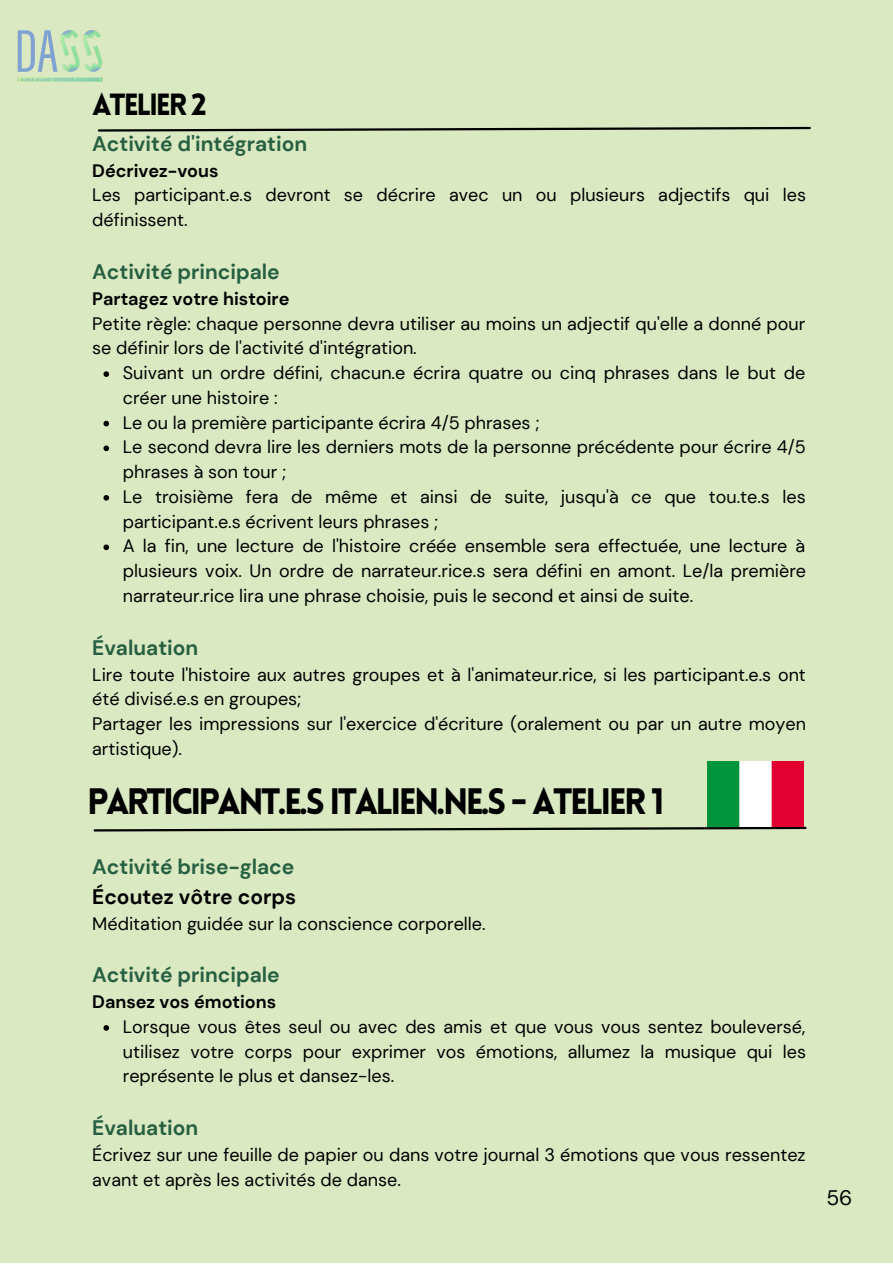
<style>
.page{position:relative;width:893px;height:1264px;background:#fff}
.page>*{position:absolute;margin:0;border:0;box-sizing:border-box;transform-origin:0 0}
.t1{font:900 36px "Lovelo";letter-spacing:-.075em;color:#000}
.t2{font:900 30px "Lovelo";letter-spacing:-.075em;color:#000}
.t3{font:700 21px "DM Sans";color:#266041}
.t4{font:700 21px "DM Sans";color:#000}
.t5{font:21px "DM Sans";color:#000}
.t6{font:18px/24.8px "DM Sans";color:#000}
.t7{font:700 18px "DM Sans";color:#000}
</style>
<div class="page">
<div style="left:0;top:0;width:892px;height:1262px;background:#dbe9c2"></div>
<svg style="left:103px;top:371px;width:6px;height:6px"></svg>
<svg style="left:103px;top:421px;width:6px;height:5px"></svg>
<svg style="left:103px;top:445px;width:6px;height:6px"></svg>
<svg style="left:103px;top:495px;width:6px;height:5px"></svg>
<svg style="left:103px;top:544px;width:6px;height:6px"></svg>
<svg style="left:103px;top:1025px;width:6px;height:5px"></svg>
<svg style="left:97px;top:126px;width:714px;height:6px"></svg>
<svg style="left:93px;top:825px;width:714px;height:7px"></svg>
<img style="left:707px;top:762px;width:96px;height:64px">
<img style="left:17px;top:30px;width:86px;height:52px">
<p class="t2" style="left:92px;top:92px;width:116px">ATELIER 2</p>
<p class="t3" style="left:92px;top:130px;width:216px">Activité d'intégration</p>
<p class="t7" style="left:92px;top:159px;width:128px">Décrivez-vous</p>
<p class="t6" style="left:92px;top:183px;width:715px">Les participant.e.s devront se décrire avec un ou plusieurs adjectifs qui les définissent.</p>
<p class="t3" style="left:92px;top:258px;width:189px">Activité principale</p>
<p class="t7" style="left:92px;top:287px;width:199px">Partagez votre histoire</p>
<p class="t6" style="left:92px;top:311px;width:714px">Petite règle: chaque personne devra utiliser au moins un adjectif qu'elle a donné pour se définir lors de l'activité d'intégration.</p>
<p class="t6" style="left:123px;top:360px;width:684px">Suivant un ordre défini, chacun.e écrira quatre ou cinq phrases dans le but de créer une histoire :</p>
<p class="t6" style="left:123px;top:410px;width:418px">Le ou la première participante écrira 4/5 phrases ;</p>
<p class="t6" style="left:123px;top:435px;width:684px">Le second devra lire les derniers mots de la personne précédente pour écrire 4/5 phrases à son tour ;</p>
<p class="t6" style="left:123px;top:484px;width:684px">Le troisième fera de même et ainsi de suite, jusqu'à ce que tou.te.s les participant.e.s écrivent leurs phrases ;</p>
<p class="t6" style="left:123px;top:534px;width:684px;text-align:justify">A la fin, une lecture de l'histoire créée ensemble sera effectuée, une lecture à plusieurs voix. Un ordre de narrateur.rice.s sera défini en amont. Le/la première narrateur.rice lira une phrase choisie, puis le second et ainsi de suite.</p>
<p class="t3" style="left:92px;top:634px;width:107px">Évaluation</p>
<p class="t6" style="left:92px;top:662px;width:715px">Lire toute l'histoire aux autres groupes et à l'animateur.rice, si les participant.e.s ont été divisé.e.s en groupes;</p>
<p class="t6" style="left:92px;top:711px;width:715px">Partager les impressions sur l'exercice d'écriture (oralement ou par un autre moyen artistique).</p>
<p class="t1" style="left:87px;top:787px;width:578px">PARTICIPANT.E.S ITALIEN.NE.S - ATELIER 1</p>
<p class="t3" style="left:92px;top:853px;width:204px">Activité brise-glace</p>
<p class="t4" style="left:92px;top:882px;width:205px">Écoutez vôtre corps</p>
<p class="t6" style="left:92px;top:911px;width:395px">Méditation guidée sur la conscience corporelle.</p>
<p class="t3" style="left:92px;top:961px;width:189px">Activité principale</p>
<p class="t7" style="left:92px;top:990px;width:185px">Dansez vos émotions</p>
<p class="t6" style="left:123px;top:1014px;width:684px;text-align:justify">Lorsque vous êtes seul ou avec des amis et que vous vous sentez bouleversé, utilisez votre corps pour exprimer vos émotions, allumez la musique qui les représente le plus et dansez-les.</p>
<p class="t3" style="left:92px;top:1114px;width:107px">Évaluation</p>
<p class="t6" style="left:92px;top:1142px;width:715px">Écrivez sur une feuille de papier ou dans votre journal 3 émotions que vous ressentez avant et après les activités de danse.</p>
<p class="t5" style="left:826px;top:1184px;width:28px">56</p>
</div>
